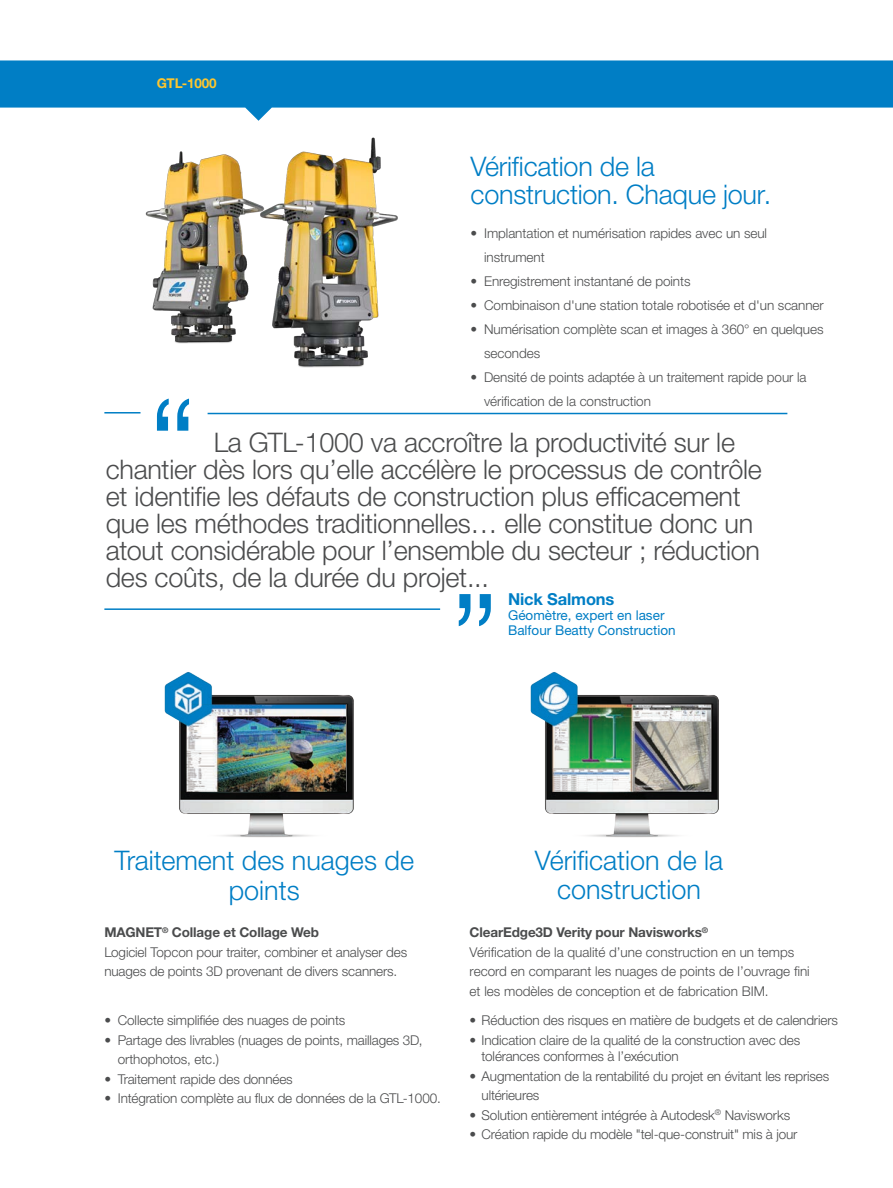
<style>
.page{position:relative;width:893px;height:1188px;background:#fff}
.page>*{position:absolute;margin:0;border:0;box-sizing:border-box;transform-origin:0 0}
.t1{font:300 132px "Helvetica Neue LTW1 G";color:#007ec5}
.t2{font:300 27px/27px "Helvetica Neue LTW1 G";letter-spacing:-.01em;color:#4b4c4d}
.t3{font:300 27px/28.5px "Helvetica Neue LTW1 G";color:#007ec5;text-align:center}
.t4{font:700 16.5px "Helvetica Neue LTW1 G";letter-spacing:-.01em;color:#007ec5}
.t5{font:300 13.5px/19.5px "Helvetica Neue LTW1 G";letter-spacing:-.01em;color:#4b4c4d}
.t6{font:700 13.5px "Helvetica Neue LTW1 G";letter-spacing:-.01em;color:#4b4c4d}
.t7{font:13.5px "Helvetica Neue LTW1 G";color:#007ec5}
.t8{font:700 13.5px "Helvetica Neue LTW1 G";letter-spacing:-.01em;color:#fec62e}
</style>
<div class="page">
<svg style="left:0;top:60px;width:893px;height:61px;fill:#007ec5"></svg>
<img style="left:282px;top:137px;width:116px;height:231px">
<img style="left:164px;top:672px;width:190px;height:166px">
<img style="left:187px;top:704px;width:159px;height:88px">
<img style="left:530px;top:672px;width:189px;height:166px">
<img style="left:552px;top:704px;width:159px;height:88px">
<img style="left:145px;top:151px;width:137px;height:193px">
<hr style="left:104px;top:412px;width:36px;height:2px;background:#007ec5">
<hr style="left:208px;top:413px;width:579px;height:1px;background:#007ec5">
<hr style="left:104px;top:608px;width:336px;height:2px;background:#007ec5">
<p class="t8" style="left:157px;top:75px;width:61px">GTL-1000</p>
<p class="t3" style="left:471px;top:152px;width:302px;text-align:left">Vérification de la construction. Chaque jour.</p>
<p class="t5" style="left:484px;top:221px;width:284px;line-height:24px;text-indent:-14px">• Implantation et numérisation rapides avec un seul instrument</p>
<p class="t5" style="left:471px;top:271px;width:221px">• Enregistrement instantané de points</p>
<p class="t5" style="left:471px;top:295px;width:355px">• Combinaison d'une station totale robotisée et d'un scanner</p>
<p class="t5" style="left:484px;top:317px;width:341px;line-height:24px;text-indent:-14px">• Numérisation complète scan et images à 360° en quelques secondes</p>
<p class="t5" style="left:484px;top:365px;width:324px;line-height:24px;text-indent:-14px">• Densité de points adaptée à un traitement rapide pour la vérification de la construction</p>
<p class="t1" style="left:148px;top:365px;width:50px">“</p>
<p class="t2" style="left:106px;top:429px;width:658px;text-indent:108px">La GTL-1000 va accroître la productivité sur le chantier dès lors qu’elle accélère le processus de contrôle et identifie les défauts de construction plus efficacement que les méthodes traditionnelles… elle constitue donc un atout considérable pour l’ensemble du secteur ; réduction des coûts, de la durée du projet...</p>
<p class="t4" style="left:508px;top:589px;width:108px">Nick Salmons</p>
<p class="t7" style="left:508px;top:607px;width:158px">Géomètre, expert en laser</p>
<p class="t7" style="left:508px;top:622px;width:169px">Balfour Beatty Construction</p>
<p class="t1" style="left:450px;top:561px;width:50px">”</p>
<p class="t3" style="left:115px;top:846px;width:301px;line-height:30px">Traitement des nuages de points</p>
<p class="t6" style="left:104px;top:924px;width:216px">MAGNET<sup>®</sup> Collage et Collage Web</p>
<p class="t5" style="left:104px;top:942px;width:304px">Logiciel Topcon pour traiter, combiner et analyser des nuages de points 3D provenant de divers scanners.</p>
<p class="t5" style="left:104px;top:1011px;width:242px">• Collecte simplifiée des nuages de points</p>
<p class="t5" style="left:118px;top:1030px;width:306px;text-indent:-14px">• Partage des livrables (nuages de points, maillages 3D, orthophotos, etc.)</p>
<p class="t5" style="left:104px;top:1069px;width:190px">• Traitement rapide des données</p>
<p class="t5" style="left:104px;top:1089px;width:338px">• Intégration complète au flux de données de la GTL-1000.</p>
<p class="t3" style="left:535px;top:846px;width:190px">Vérification de la construction</p>
<p class="t6" style="left:470px;top:924px;width:240px">ClearEdge3D Verity pour Navisworks<sup>®</sup></p>
<p class="t5" style="left:470px;top:942px;width:342px">Vérification de la qualité d’une construction en un temps record en comparant les nuages de points de l’ouvrage fini et les modèles de conception et de fabrication BIM.</p>
<p class="t5" style="left:470px;top:1011px;width:370px">• Réduction des risques en matière de budgets et de calendriers</p>
<p class="t5" style="left:482px;top:1032px;width:320px;line-height:16.5px;text-indent:-12px">• Indication claire de la qualité de la construction avec des tolérances conformes à l’exécution</p>
<p class="t5" style="left:482px;top:1066px;width:349px;text-indent:-12px">• Augmentation de la rentabilité du projet en évitant les reprises ultérieures</p>
<p class="t5" style="left:470px;top:1105px;width:322px">• Solution entièrement intégrée à Autodesk<sup>®</sup> Navisworks</p>
<p class="t5" style="left:470px;top:1125px;width:329px">• Création rapide du modèle "tel-que-construit" mis à jour</p>
</div>
